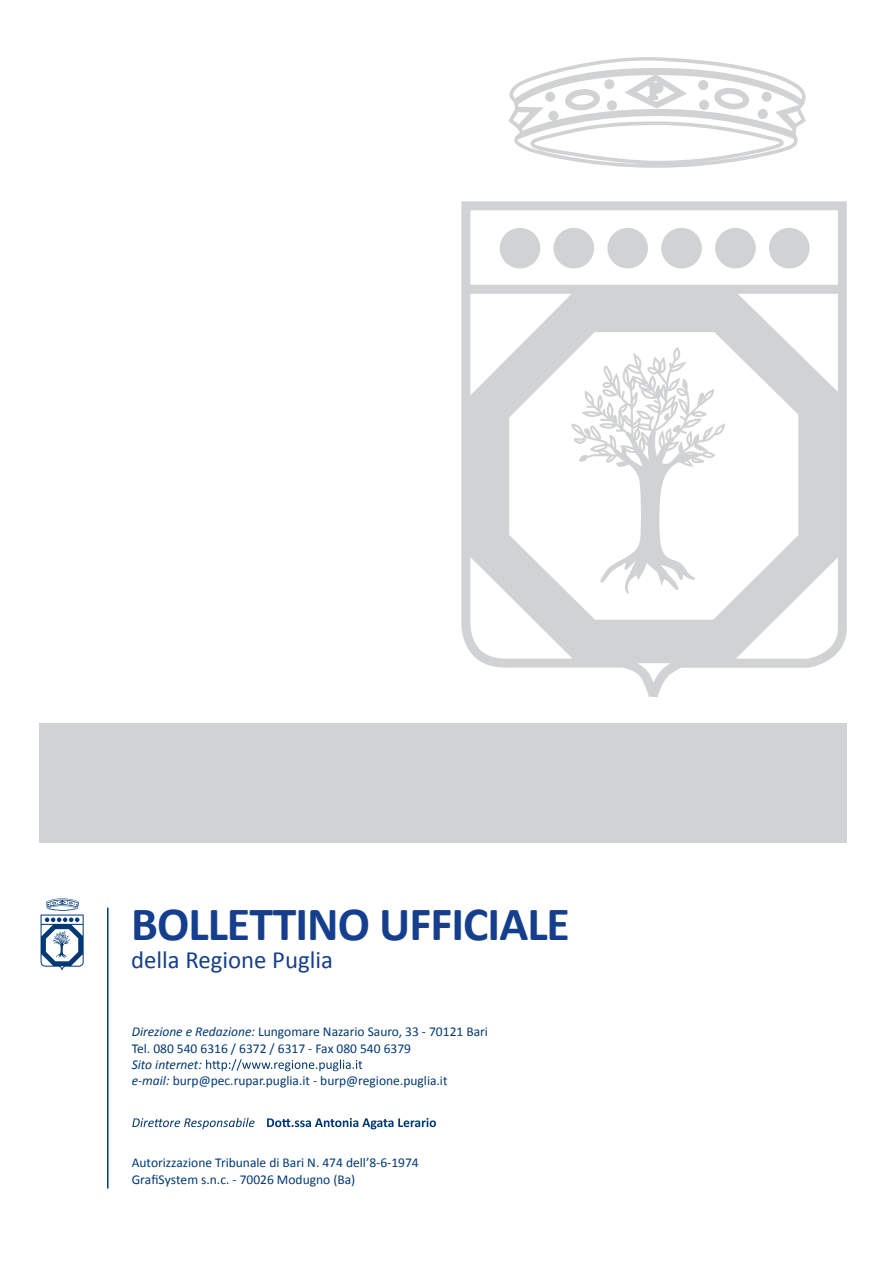
<style>
.page{position:relative;width:893px;height:1263px;background:#fff}
.page>*{position:absolute;margin:0;border:0;box-sizing:border-box;transform-origin:0 0}
.t1{font:700 47.85px "Calibri";letter-spacing:-.02em;color:#153f8e}
.t2{font:24.75px "Calibri";color:#153f8e}
.t3{font:13.5px/16.2px "Calibri";color:#013974}
.s1{font-style:italic}
</style>
<div class="page">
<div style="left:39px;top:724px;width:808px;height:119px;background:#d1d2d4"></div>
<svg style="left:461px;top:57px;width:386px;height:640px"></svg>
<svg style="left:132px;top:1118px;width:123px;height:11px"></svg>
<svg style="left:267px;top:1118px;width:169px;height:11px"></svg>
<svg style="left:206px;top:1059px;width:156px;height:12px"></svg>
<svg style="left:41px;top:898px;width:43px;height:72px"></svg>
<hr style="left:107px;top:908px;width:2px;height:280px;background:#013974">
<h1 class="t1" style="left:131px;top:894px;width:440px">BOLLETTINO UFFICIALE</h1>
<h2 class="t2" style="left:131px;top:944px;width:203px">della Regione Puglia</h2>
<p class="t3" style="left:132px;top:1023px;width:358px"><span class="s1">Direzione e Redazione:</span> Lungomare Nazario Sauro, 33 - 70121 Bari<br>Tel. 080 540 6316 / 6372 / 6317 - Fax 080 540 6379</p>
<p class="t3" style="left:132px;top:1055px;width:317px"><span class="s1">Sito internet:<br>e-mail:</span> burp@pec.rupar.puglia.it - burp@regione.puglia.it</p>
<p class="t3" style="left:132px;top:1154px;width:288px">Autorizzazione Tribunale di Bari N. 474 dell’8-6-1974<br>GrafiSystem s.n.c. - 70026 Modugno (Ba)</p>
</div>
